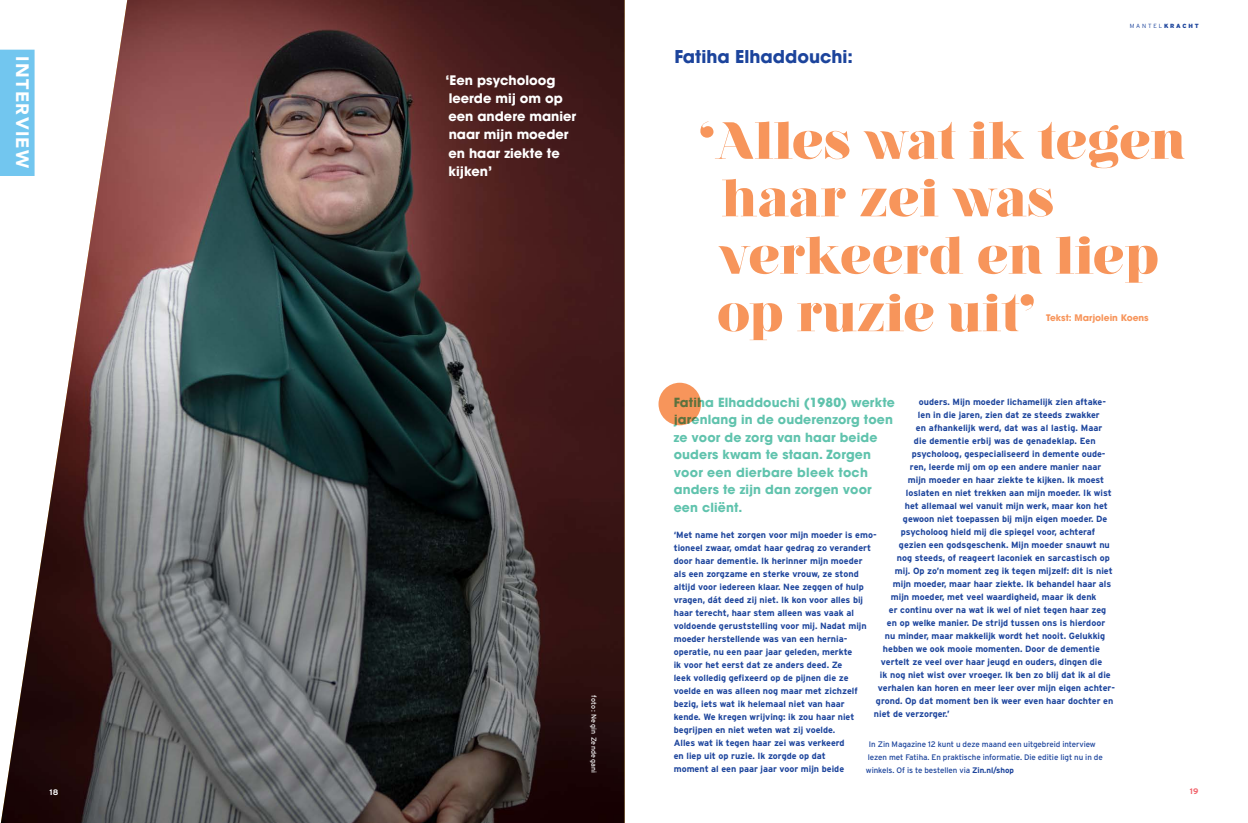
<style>
.page{position:relative;width:1248px;height:823px;background:#fff}
.page>*{position:absolute;margin:0;border:0;box-sizing:border-box;transform-origin:0 0}
.t1{font:900 52.2px/57.4px "Nouvelle Vague For AB";letter-spacing:-.01em;color:#f7955b}
.t2{font:900 18px "Avenir";letter-spacing:.075em;color:#fff}
.t3{font:700 17.5px "Avant Garde";color:#1c449c}
.t4{font:700 13px/18px "Avant Garde";color:#fff}
.t5{font:700 12.5px/17.5px "Avant Garde";letter-spacing:.01em;color:#60c3ad}
.t6{font:700 9px/13px "Interstate";color:#1c449c}
.t7{font:700 9px "Avant Garde";color:#f7955b}
.t8{font:8px/13px "Interstate";letter-spacing:-.01em;color:#1c449c}
.t9{font:700 8px "Interstate";color:#fff}
.t10{font:700 8px "Interstate";color:#f1626a}
.t11{font:7px "Interstate";letter-spacing:.05em;color:#fff}
.t12{font:300 6px "Interstate";letter-spacing:.3em;color:#1c449c}
.s1{font-weight:900}
.s2{font-weight:700}
</style>
<div class="page">
<img style="left:1px;top:0;width:623px;height:822px">
<div style="left:658px;top:382px;width:43px;height:43px;background:#f7955b;border-radius:50%"></div>
<div style="left:0;top:50px;width:35px;height:126px;background:#72c6ef"></div>
<h2 class="t2" style="left:38px;top:56px;width:113px;rotate:90deg">INTERVIEW</h2>
<h3 class="t4" style="left:445px;top:71px;width:132px">‘Een psycholoog leerde mij om op een andere manier naar mijn moeder en haar ziekte te kijken’</h3>
<h3 class="t3" style="left:674px;top:45px;width:180px">Fatiha Elhaddouchi:</h3>
<p class="t12" style="left:1129px;top:23px;width:70px">MANTEL<span class="s1">KRACHT</span></p>
<h1 class="t1" style="left:716px;top:110px;width:469px;text-indent:-17px">‘Alles wat ik tegen haar zei was verkeerd en liep op ruzie uit’</h1>
<p class="t7" style="left:1045px;top:311px;width:104px">Tekst: Marjolein Koens</p>
<p class="t11" style="left:597px;top:694px;width:80px;rotate:90deg">foto: Negin Zendegani</p>
<h3 class="t5" style="left:673px;top:393px;width:223px">Fatiha Elhaddouchi (1980) werkte jarenlang in de ouderenzorg toen ze voor de zorg van haar beide ouders kwam te staan. Zorgen voor een dierbare bleek toch anders te zijn dan zorgen voor een cliënt.</h3>
<p class="t6" style="left:673px;top:528px;width:204px">‘Met name het zorgen voor mijn moeder is emo&shy;tioneel zwaar, omdat haar gedrag zo verandert door haar dementie. Ik herinner mijn moeder als een zorgzame en sterke vrouw, ze stond altijd voor iedereen klaar. Nee zeggen of hulp vragen, dát deed zij niet. Ik kon voor alles bij haar terecht, haar stem alleen was vaak al voldoende geruststelling voor mij. Nadat mijn moeder herstellende was van een hernia&shy;operatie, nu een paar jaar geleden, merkte<br>ik voor het eerst dat ze anders deed. Ze<br>leek volledig gefixeerd op de pijnen die ze voelde en was alleen nog maar met zichzelf bezig, iets wat ik helemaal niet van haar<br>kende. We kregen wrijving: ik zou haar niet begrijpen en niet weten wat zij voelde.<br>Alles wat ik tegen haar zei was verkeerd<br>en liep uit op ruzie. Ik zorgde op dat<br>moment al een paar jaar voor mijn beide</p>
<p class="t6" style="left:918px;top:395px;width:188px">ouders. Mijn moeder lichamelijk zien aftake-</p>
<p class="t6" style="left:917px;top:408px;width:183px">len in die jaren, zien dat ze steeds zwakker</p>
<p class="t6" style="left:915px;top:421px;width:188px">en afhankelijk werd, dat was al lastig. Maar</p>
<p class="t6" style="left:913px;top:434px;width:183px">die dementie erbij was de genadeklap. Een</p>
<p class="t6" style="left:911px;top:447px;width:195px">psycholoog, gespecialiseerd in demente oude-</p>
<p class="t6" style="left:909px;top:460px;width:193px">ren, leerde mij om op een andere manier naar</p>
<p class="t6" style="left:907px;top:473px;width:198px">mijn moeder en haar ziekte te kijken. Ik moest</p>
<p class="t6" style="left:905px;top:486px;width:207px">loslaten en niet trekken aan mijn moeder. Ik wist</p>
<p class="t6" style="left:904px;top:499px;width:204px">het allemaal wel vanuit mijn werk, maar kon het</p>
<p class="t6" style="left:902px;top:512px;width:206px">gewoon niet toepassen bij mijn eigen moeder. De</p>
<p class="t6" style="left:900px;top:525px;width:196px">psycholoog hield mij die spiegel voor, achteraf</p>
<p class="t6" style="left:898px;top:538px;width:212px">gezien een godsgeschenk. Mijn moeder snauwt nu</p>
<p class="t6" style="left:896px;top:551px;width:214px">nog steeds, of reageert laconiek en sarcastisch op</p>
<p class="t6" style="left:894px;top:564px;width:219px">mij. Op zo’n moment zeg ik tegen mijzelf: dit is niet</p>
<p class="t6" style="left:892px;top:577px;width:220px">mijn moeder, maar haar ziekte. Ik behandel haar als</p>
<p class="t6" style="left:890px;top:590px;width:207px">mijn moeder, met veel waardigheid, maar ik denk</p>
<p class="t6" style="left:888px;top:603px;width:219px">er continu over na wat ik wel of niet tegen haar zeg</p>
<p class="t6" style="left:886px;top:616px;width:220px">en op welke manier. De strijd tussen ons is hierdoor</p>
<p class="t6" style="left:884px;top:629px;width:222px">nu minder, maar makkelijk wordt het nooit. Gelukkig</p>
<p class="t6" style="left:882px;top:642px;width:218px">hebben we ook mooie momenten. Door de dementie</p>
<p class="t6" style="left:880px;top:655px;width:223px">vertelt ze veel over haar jeugd en ouders, dingen die</p>
<p class="t6" style="left:879px;top:668px;width:232px">ik nog niet wist over vroeger. Ik ben zo blij dat ik al die</p>
<p class="t6" style="left:877px;top:681px;width:238px">verhalen kan horen en meer leer over mijn eigen achter-</p>
<p class="t6" style="left:875px;top:694px;width:239px">grond. Op dat moment ben ik weer even haar dochter en</p>
<p class="t6" style="left:873px;top:707px;width:77px">niet de verzorger.’</p>
<p class="t8" style="left:865px;top:736px;width:238px;text-indent:3px">In Zin Magazine 12 kunt u deze maand een uitgebreid interview lezen met Fatiha. En praktische informatie. Die editie ligt nu in de winkels. Of is te bestellen via <span class="s2">Zin.nl/shop</span></p>
<p class="t9" style="left:50px;top:787px;width:10px">18</p>
<p class="t10" style="left:1189px;top:786px;width:10px">19</p>
</div>
